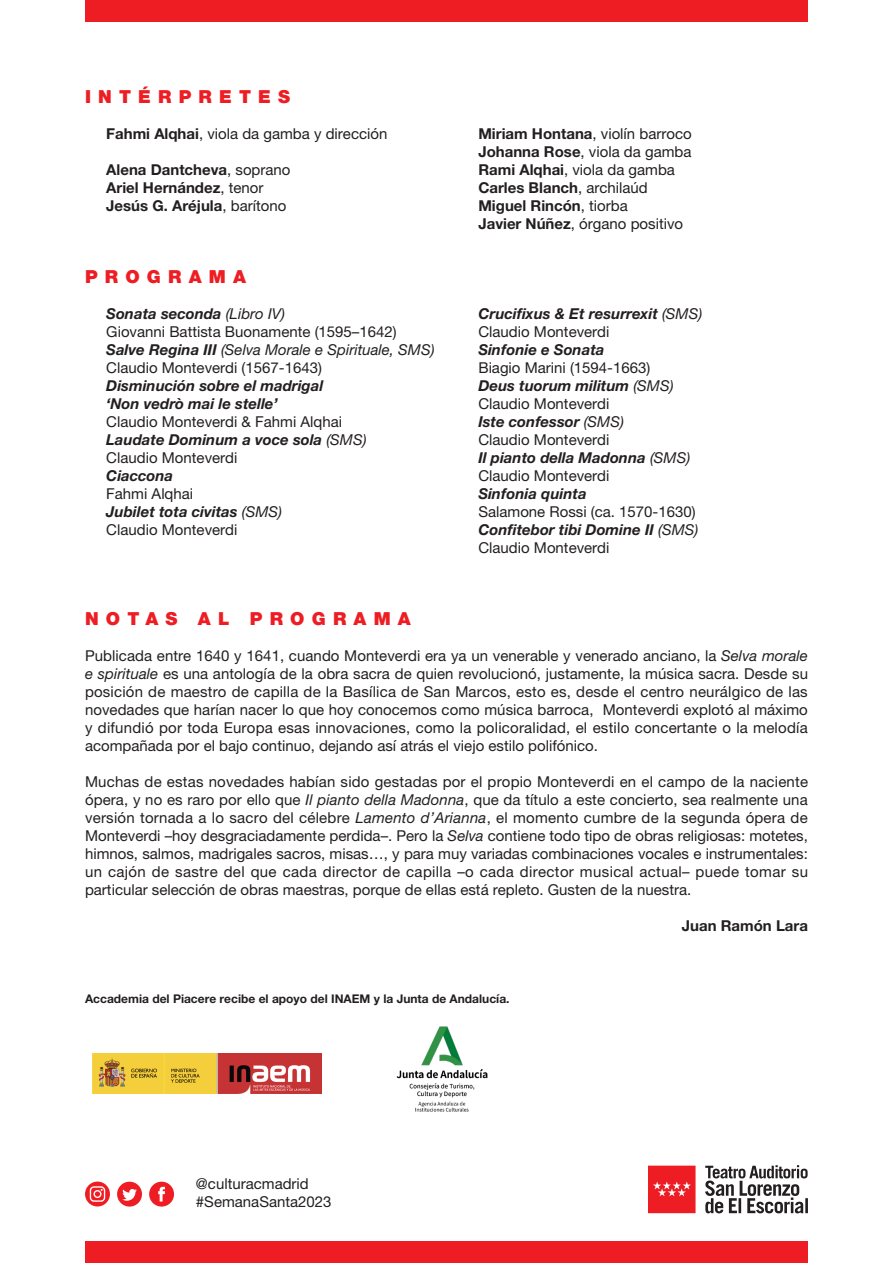
<style>
.page{position:relative;width:893px;height:1263px;background:#fff}
.page>*{position:absolute;margin:0;border:0;box-sizing:border-box;transform-origin:0 0}
.Normal__Web{font:900 18px "Helvetica Neue LT Pro";letter-spacing:.4em;color:#ee1d23}
.Normal__Web-2{font:15px/18px "Helvetica Neue LT Pro";color:#231f20;text-align:justify}
.t1{font:italic 700 15px "Helvetica Neue LT Pro";color:#231f20}
.Normal__Web-3{font:700 15px/18px "Helvetica Neue LT Pro";color:#231f20}
.t2{font:italic 15px/18px "Helvetica Neue LT Pro";color:#231f20}
.t3{font:700 12px "Helvetica Neue LT Pro";color:#231f20}
.s1{font-weight:700}
.s2{font-weight:400}
.s3{font-style:normal}
.s4{font-style:italic}
</style>
<div class="page">
<div style="left:85px;top:1242px;width:723px;height:21px;background:#ee1d23"></div>
<div style="left:85px;top:0;width:723px;height:21px;background:#ee1d23"></div>
<svg style="left:648px;top:1165px;width:47px;height:48px;background:#ef2e34"></svg>
<svg style="left:705px;top:1165px;width:103px;height:48px"></svg>
<svg style="left:117px;top:1182px;width:25px;height:24px"></svg>
<svg style="left:85px;top:1181px;width:25px;height:25px"></svg>
<svg style="left:149px;top:1182px;width:25px;height:24px"></svg>
<img style="left:396px;top:1026px;width:92px;height:86px">
<img style="left:92px;top:1053px;width:229px;height:40px">
<p class="Normal__Web" style="left:85px;top:86px;width:207px">INTÉRPRETES</p>
<p class="Normal__Web-2" style="left:106px;top:125px;width:283px"><span class="s1">Fahmi Alqhai</span>, viola da gamba y dirección</p>
<p class="Normal__Web-3" style="left:106px;top:160px;width:186px">Alena Dantcheva<span class="s2">, soprano<br></span>Ariel Hernández<span class="s2">, tenor<br></span>Jesús G. Aréjula<span class="s2">, barítono</span></p>
<p class="Normal__Web" style="left:85px;top:266px;width:163px">PROGRAMA</p>
<p class="t1" style="left:106px;top:304px;width:180px">Sonata seconda <span class="s2">(Libro IV)</span></p>
<p class="Normal__Web-2" style="left:106px;top:323px;width:292px">Giovanni Battista Buonamente (1595–1642)</p>
<p class="t2" style="left:106px;top:340px;width:330px"><span class="s1">Salve Regina III</span> (Selva Morale e Spirituale, SMS)<br><span class="s3">Claudio Monteverdi (1567-1643)</span></p>
<p class="t1" style="left:106px;top:376px;width:218px">Disminución sobre el madrigal</p>
<p class="t1" style="left:106px;top:394px;width:173px">‘Non vedrò mai le stelle’</p>
<p class="Normal__Web-2" style="left:106px;top:413px;width:237px">Claudio Monteverdi &amp; Fahmi Alqhai</p>
<p class="t1" style="left:106px;top:430px;width:262px">Laudate Dominum a voce sola <span class="s2">(SMS)</span></p>
<p class="Normal__Web-2" style="left:106px;top:449px;width:133px">Claudio Monteverdi</p>
<p class="t1" style="left:106px;top:466px;width:68px">Ciaccona</p>
<p class="Normal__Web-2" style="left:106px;top:485px;width:88px">Fahmi Alqhai</p>
<p class="t1" style="left:106px;top:502px;width:177px">Jubilet tota civitas <span class="s2">(SMS)</span></p>
<p class="Normal__Web-2" style="left:106px;top:521px;width:133px">Claudio Monteverdi</p>
<p class="Normal__Web-2" style="left:478px;top:125px;width:215px;text-align:left"><span class="s1">Miriam Hontana</span>, violín barroco<br><span class="s1">Johanna Rose</span>, viola da gamba<br><span class="s1">Rami Alqhai</span>, viola da gamba<br><span class="s1">Carles Blanch</span>, archilaúd<br><span class="s1">Miguel Rincón</span>, tiorba<br><span class="s1">Javier Núñez</span>, órgano positivo</p>
<p class="t1" style="left:478px;top:304px;width:225px">Crucifixus &amp; Et resurrexit <span class="s2">(SMS)</span></p>
<p class="Normal__Web-2" style="left:478px;top:323px;width:133px">Claudio Monteverdi</p>
<p class="t1" style="left:478px;top:340px;width:128px">Sinfonie e Sonata</p>
<p class="Normal__Web-2" style="left:478px;top:359px;width:173px">Biagio Marini (1594-1663)</p>
<p class="t1" style="left:478px;top:376px;width:197px">Deus tuorum militum <span class="s2">(SMS)</span></p>
<p class="Normal__Web-2" style="left:478px;top:395px;width:133px">Claudio Monteverdi</p>
<p class="t1" style="left:478px;top:412px;width:147px">Iste confessor <span class="s2">(SMS)</span></p>
<p class="Normal__Web-2" style="left:478px;top:431px;width:133px">Claudio Monteverdi</p>
<p class="t1" style="left:478px;top:448px;width:213px">Il pianto della Madonna <span class="s2">(SMS)</span></p>
<p class="Normal__Web-2" style="left:478px;top:467px;width:133px">Claudio Monteverdi</p>
<p class="t1" style="left:478px;top:484px;width:110px">Sinfonia quinta</p>
<p class="Normal__Web-2" style="left:478px;top:503px;width:219px">Salamone Rossi (ca. 1570-1630)</p>
<p class="t1" style="left:478px;top:520px;width:221px">Confitebor tibi Domine II <span class="s2">(SMS)</span></p>
<p class="Normal__Web-2" style="left:478px;top:539px;width:133px">Claudio Monteverdi</p>
<p class="Normal__Web" style="left:85px;top:608px;width:327px">NOTAS AL PROGRAMA</p>
<p class="Normal__Web-2" style="left:85px;top:647px;width:725px">Publicada entre 1640 y 1641, cuando Monteverdi era ya un venerable y venerado anciano, la <span class="s4">Selva morale e spirituale</span> es una antología de la obra sacra de quien revolucionó, justamente, la música sacra. Desde su posición de maestro de capilla de la Basílica de San Marcos, esto es, desde el centro neurálgico de las novedades que harían nacer lo que hoy conocemos como música barroca, Monteverdi explotó al máximo y difundió por toda Europa esas innovaciones, como la policoralidad, el estilo concertante o la melodía acompañada por el bajo continuo, dejando así atrás el viejo estilo polifónico.</p>
<p class="Normal__Web-2" style="left:85px;top:773px;width:725px">Muchas de estas novedades habían sido gestadas por el propio Monteverdi en el campo de la naciente ópera, y no es raro por ello que <span class="s4">Il pianto della Madonna</span>, que da título a este concierto, sea realmente una versión tornada a lo sacro del célebre <span class="s4">Lamento d’Arianna</span>, el momento cumbre de la segunda ópera de Monteverdi –hoy desgraciadamente perdida–. Pero la <span class="s4">Selva</span> contiene todo tipo de obras religiosas: motetes, himnos, salmos, madrigales sacros, misas…, y para muy variadas combinaciones vocales e instrumentales: un cajón de sastre del que cada director de capilla –o cada director musical actual– puede tomar su particular selección de obras maestras, porque de ellas está repleto. Gusten de la nuestra.</p>
<p class="Normal__Web-3" style="left:682px;top:916px;width:128px">Juan Ramón Lara</p>
<p class="t3" style="left:85px;top:991px;width:426px">Accademia del Piacere recibe el apoyo del INAEM y la Junta de Andalucía.</p>
<p class="Normal__Web-2" style="left:196px;top:1174px;width:114px">@culturacmadrid</p>
<p class="Normal__Web-2" style="left:196px;top:1192px;width:137px">#SemanaSanta2023</p>
</div>
